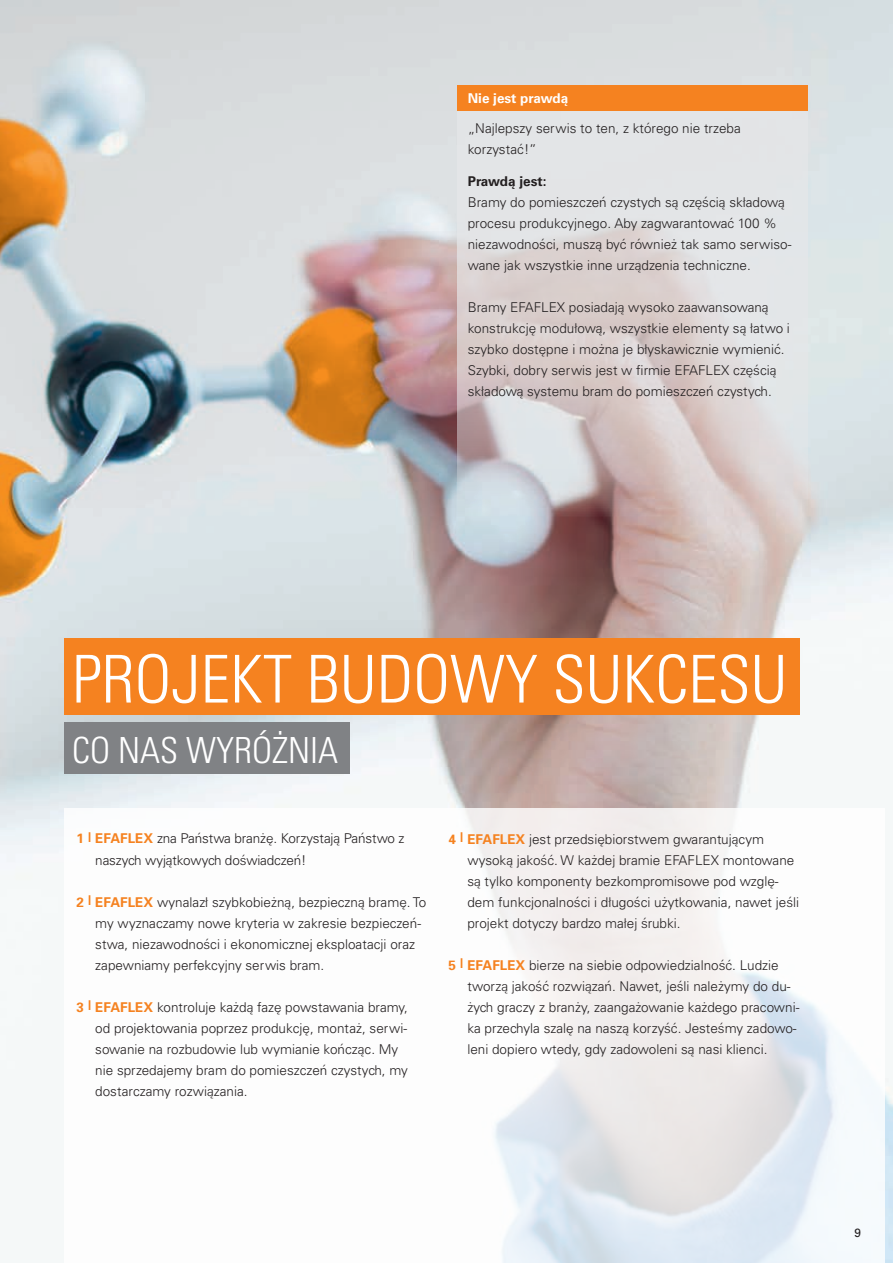
<style>
.page{position:relative;width:893px;height:1263px;background:#fff}
.page>*{position:absolute;margin:0;border:0;box-sizing:border-box;transform-origin:0 0}
.t1{font:66px "Univers LTCYR 47 Light Cond";color:#fff}
.t2{font:36px "Univers LTCYR 47 Light Cond";color:#fff}
.t3{font:300 13.5px/21px "Univers CE";color:#231f20}
.t4{font:700 13.5px "Univers CE";color:#fff}
.t5{font:700 13.5px "Univers CE";color:#231f20}
.t6{font:12px "Univers";color:#231f20}
.s1{font-family:"Univers";font-weight:700;color:#f58220}
</style>
<div class="page">
<img style="left:0;top:0;width:893px;height:1263px">
<svg style="left:64px;top:808px;width:820px;height:455px"></svg>
<svg style="left:457px;top:111px;width:351px;height:406px;background:#dad5d6"></svg>
<div style="left:64px;top:638px;width:735px;height:76px;background:#f58220"></div>
<div style="left:64px;top:723px;width:286px;height:51px;background:#808285"></div>
<div style="left:457px;top:85px;width:351px;height:26px;background:#f58220"></div>
<p class="t4" style="left:468px;top:90px;width:102px">Nie jest prawdą</p>
<p class="t3" style="left:468px;top:118px;width:275px">„Najlepszy serwis to ten, z którego nie trzeba korzystać!”</p>
<p class="t5" style="left:468px;top:173px;width:80px">Prawdą jest:</p>
<p class="t3" style="left:468px;top:192px;width:325px">Bramy do pomieszczeń czystych są częścią składową procesu produkcyjnego. Aby zagwarantować 100 % niezawodności, muszą być również tak samo serwiso&shy;wane jak wszystkie inne urządzenia techniczne.</p>
<p class="t3" style="left:468px;top:297px;width:324px">Bramy EFAFLEX posiadają wysoko zaawansowaną konstrukcję modułową, wszystkie elementy są łatwo i szybko dostępne i można je błyskawicznie wymienić.<br>Szybki, dobry serwis jest w firmie EFAFLEX częścią składową systemu bram do pomieszczeń czystych.</p>
<h1 class="t1" style="left:72px;top:634px;width:716px">PROJEKT BUDOWY SUKCESU</h1>
<h2 class="t2" style="left:72px;top:726px;width:268px">CO NAS WYRÓŻNIA</h2>
<p class="t3" style="left:95px;top:828px;width:311px;text-indent:-19px"><span class="s1">1 | EFAFLEX</span> zna Państwa branżę. Korzystają Państwo z naszych wyjątkowych doświadczeń!</p>
<p class="t3" style="left:95px;top:891px;width:332px;text-indent:-19px"><span class="s1">2 | EFAFLEX</span> wynalazł szybkobieżną, bezpieczną bramę. To my wyznaczamy nowe kryteria w zakresie bezpieczeń&shy;stwa, niezawodności i ekonomicznej eksploatacji oraz zapewniamy perfekcyjny serwis bram.</p>
<p class="t3" style="left:95px;top:996px;width:314px;text-indent:-19px"><span class="s1">3 | EFAFLEX</span> kontroluje każdą fazę powstawania bramy, od projektowania poprzez produkcję, montaż, serwi&shy;sowanie na rozbudowie lub wymianie kończąc. My nie sprzedajemy bram do pomieszczeń czystych, my dostarczamy rozwiązania.</p>
<p class="t3" style="left:467px;top:828px;width:333px;text-indent:-19px"><span class="s1">4 | EFAFLEX</span> jest przedsiębiorstwem gwarantującym wysoką jakość. W każdej bramie EFAFLEX montowane są tylko komponenty bezkompromisowe pod wzglę&shy;dem funkcjonalności i długości użytkowania, nawet jeśli projekt dotyczy bardzo małej śrubki.</p>
<p class="t3" style="left:467px;top:954px;width:334px;text-indent:-19px"><span class="s1">5 | EFAFLEX</span> bierze na siebie odpowiedzialność. Ludzie tworzą jakość rozwiązań. Nawet, jeśli należymy do du&shy;żych graczy z branży, zaangażowanie każdego pracowni&shy;ka przechyla szalę na naszą korzyść. Jesteśmy zadowo&shy;leni dopiero wtedy, gdy zadowoleni są nasi klienci.</p>
<p class="t6" style="left:854px;top:1225px;width:8px">9</p>
</div>
